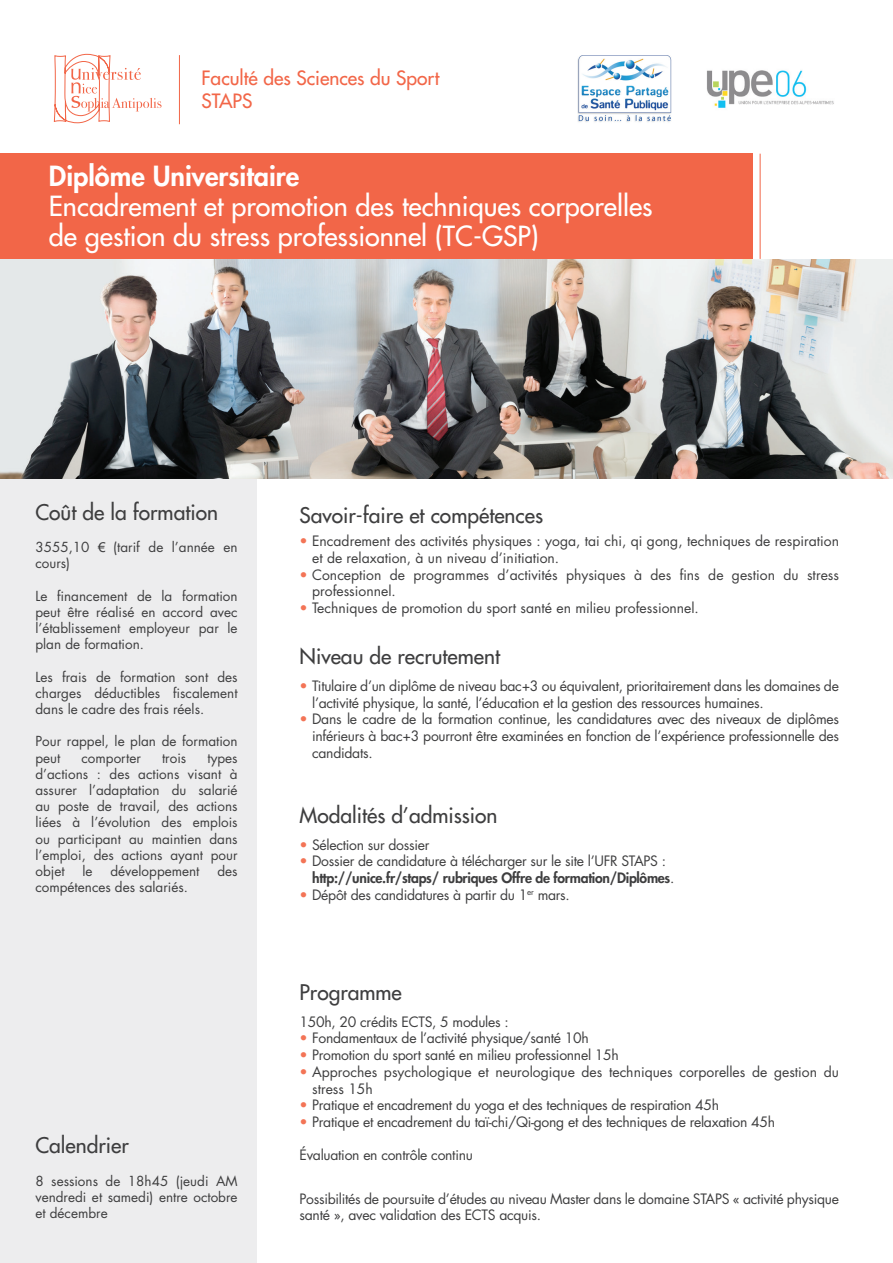
<style>
.page{position:relative;width:893px;height:1263px;background:#fff}
.page>*{position:absolute;margin:0;border:0;box-sizing:border-box;transform-origin:0 0}
.t1{font:27px/30px "Futura";color:#fff}
.t2{font:800 27px "Futura";color:#fff}
.t3{font:21px "Futura";color:#3e3e3f}
.t4{font:19.2px/23.1px "Futura";color:#f26648}
.t5{font:13.95px/16.8px "Futura";letter-spacing:-.02em;color:#3e3e3f}
.t6{font:13.95px/16.8px "Futura";color:#3e3e3f}
.t7{font:800 13.95px/16.8px "Futura";letter-spacing:-.02em;color:#3e3e3f}
.t8{font:13.5px/16.2px "Futura";color:#3e3e3f;text-align:justify}
.s1{font-family:"Arial"}
.s2{color:#f37456}
.s3{font-weight:400;color:#f37456}
.s4{font-weight:400}
</style>
<div class="page">
<div style="left:0;top:478px;width:256px;height:785px;background:#ededee"></div>
<hr style="left:179px;top:55px;width:1px;height:69px;background:#f26648">
<svg style="left:54px;top:54px;width:107px;height:69px"></svg>
<hr style="left:760px;top:154px;width:1px;height:105px;background:#f26648">
<div style="left:0;top:154px;width:753px;height:105px;background:#f26648"></div>
<img style="left:577px;top:55px;width:94px;height:67px">
<img style="left:707px;top:70px;width:127px;height:38px">
<img style="left:0;top:259px;width:893px;height:219px">
<h3 class="t4" style="left:202px;top:66px;width:239px">Faculté des Sciences du Sport<br>STAPS</h3>
<h1 class="t2" style="left:49px;top:158px;width:252px">Diplôme Universitaire</h1>
<h1 class="t1" style="left:49px;top:191px;width:605px">Encadrement et promotion des techniques corporelles de gestion du stress professionnel (TC-GSP)</h1>
<h2 class="t3" style="left:35px;top:498px;width:184px">Coût de la formation</h2>
<p class="t8" style="left:35px;top:539px;width:204px">3555,10 <span class="s1">€</span> (tarif de l’année en cours)</p>
<p class="t8" style="left:35px;top:588px;width:204px">Le financement de la formation peut être réalisé en accord avec l’établissement employeur par le plan de formation.</p>
<p class="t8" style="left:35px;top:669px;width:204px">Les frais de formation sont des charges déductibles fiscalement dans le cadre des frais réels.</p>
<p class="t8" style="left:35px;top:733px;width:204px">Pour rappel, le plan de formation peut</p>
<p class="t8" style="left:82px;top:750px;width:61px">comporter</p>
<p class="t8" style="left:162px;top:750px;width:26px">trois</p>
<p class="t8" style="left:35px;top:750px;width:204px;text-indent:172px">types d’actions : des actions visant à assurer l’adaptation du salarié au poste de travail, des actions liées à l’évolution des emplois ou participant au maintien dans l’emploi, des actions ayant pour objet</p>
<p class="t8" style="left:83px;top:863px;width:12px">le</p>
<p class="t8" style="left:111px;top:863px;width:91px">développement</p>
<p class="t8" style="left:217px;top:863px;width:22px">des</p>
<p class="t8" style="left:35px;top:879px;width:154px">compétences des salariés.</p>
<h2 class="t3" style="left:35px;top:1132px;width:95px">Calendrier</h2>
<p class="t8" style="left:35px;top:1173px;width:204px">8 sessions de 18h45 (jeudi AM vendredi et samedi) entre octobre et décembre</p>
<h2 class="t3" style="left:300px;top:502px;width:245px">Savoir-faire et compétences</h2>
<p class="t6" style="left:312px;top:533px;width:528px;text-indent:-13px"><span class="s2">•</span> Encadrement des activités physiques : yoga, tai chi, qi gong, techniques de respiration et de relaxation, à un niveau d’initiation.</p>
<p class="t6" style="left:312px;top:566px;width:528px;text-indent:-13px"><span class="s2">•</span> Conception de programmes d’activités physiques à des fins de gestion du stress professionnel.</p>
<p class="t6" style="left:300px;top:600px;width:401px"><span class="s2">•</span> Techniques de promotion du sport santé en milieu professionnel.</p>
<h2 class="t3" style="left:300px;top:643px;width:202px">Niveau de recrutement</h2>
<p class="t5" style="left:312px;top:677px;width:528px;text-indent:-13px"><span class="s2">•</span> Titulaire d’un diplôme de niveau bac+3 ou équivalent, prioritairement dans les domaines de l’activité physique, la santé, l’éducation et la gestion des ressources humaines.</p>
<p class="t5" style="left:312px;top:711px;width:528px;text-align:justify;text-indent:-13px"><span class="s2">•</span> Dans le cadre de la formation continue, les candidatures avec des niveaux de diplômes inférieurs à bac+3 pourront être examinées en fonction de l’expérience professionnelle des candidats.</p>
<h2 class="t3" style="left:300px;top:801px;width:200px">Modalités d’admission</h2>
<p class="t5" style="left:300px;top:836px;width:131px"><span class="s2">•</span> Sélection sur dossier</p>
<p class="t7" style="left:312px;top:852px;width:364px;text-indent:-13px"><span class="s3">•</span> <span class="s4">Dossier de candidature à télécharger sur le site l’UFR STAPS : </span>http://unice.fr/staps/ rubriques Offre de formation/Diplômes<span class="s4">.</span></p>
<p class="t5" style="left:300px;top:886px;width:272px"><span class="s2">•</span> Dépôt des candidatures à partir du 1<sup>er</sup> mars.</p>
<h2 class="t3" style="left:300px;top:978px;width:104px">Programme</h2>
<p class="t5" style="left:300px;top:1013px;width:211px">150h, 20 crédits ECTS, 5 modules :</p>
<p class="t5" style="left:300px;top:1030px;width:291px"><span class="s2">•</span> Fondamentaux de l’activité physique/santé 10h</p>
<p class="t5" style="left:300px;top:1047px;width:321px"><span class="s2">•</span> Promotion du sport santé en milieu professionnel 15h</p>
<p class="t6" style="left:312px;top:1063px;width:528px;text-indent:-13px"><span class="s2">•</span> Approches psychologique et neurologique des techniques corporelles de gestion du stress 15h</p>
<p class="t5" style="left:300px;top:1097px;width:421px"><span class="s2">•</span> Pratique et encadrement du yoga et des techniques de respiration 45h</p>
<p class="t5" style="left:300px;top:1113px;width:477px"><span class="s2">•</span> Pratique et encadrement du taï-chi/Qi-gong et des techniques de relaxation 45h</p>
<p class="t5" style="left:300px;top:1147px;width:175px">Évaluation en contrôle continu</p>
<p class="t5" style="left:300px;top:1190px;width:541px">Possibilités de poursuite d’études au niveau Master dans le domaine STAPS « activité physique santé », avec validation des ECTS acquis.</p>
</div>
